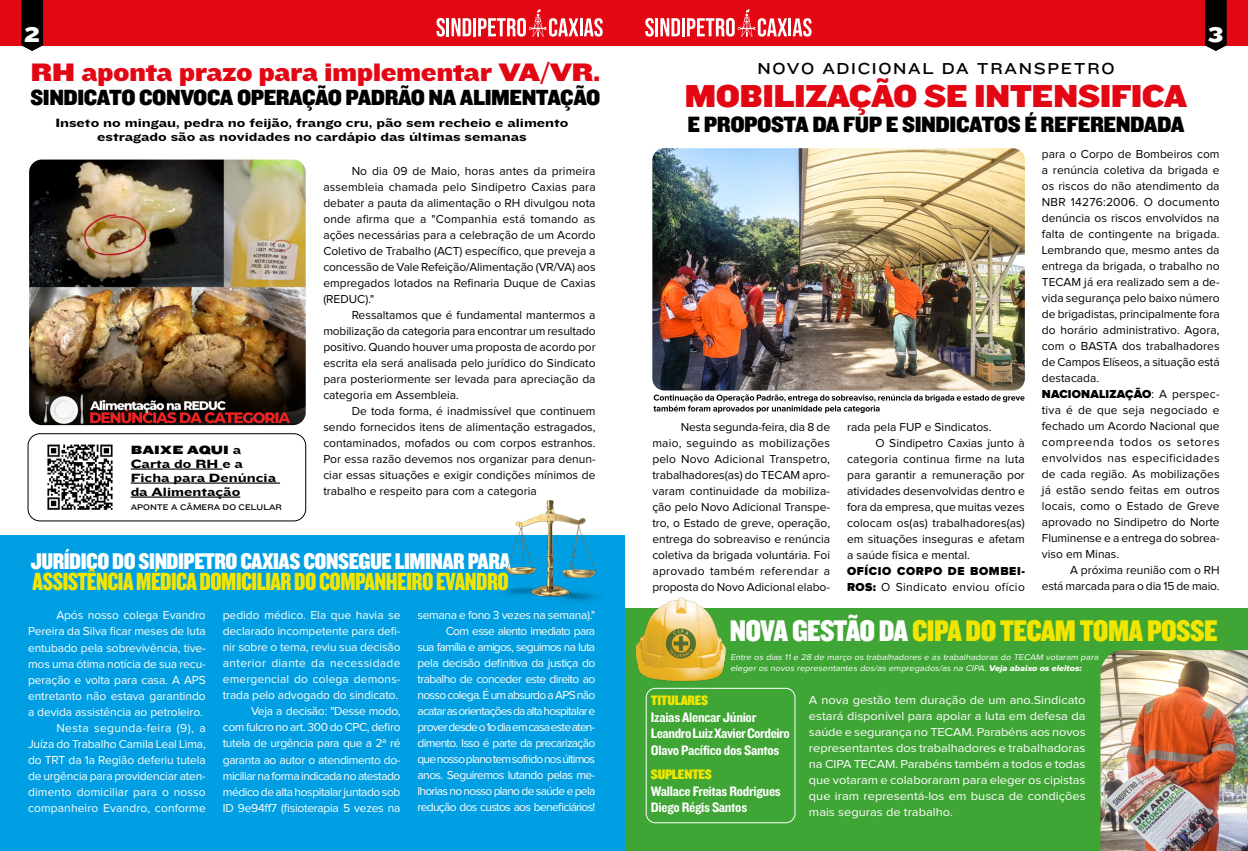
<style>
.page{position:relative;width:1248px;height:851px;background:#fff}
.page>*{position:absolute;margin:0;border:0;box-sizing:border-box;transform-origin:0 0}
.t1{font:32.9px "Knockout HTF72 Full Cruiserwt";letter-spacing:-.02em;color:#e30613}
.t2{font:31px "Knockout HTF70 Full Welterwt";letter-spacing:-.02em;color:#f2e600}
.t3{font:26.2px "Knockout HTF73 Full Heviweight";letter-spacing:-.02em;color:#e30613}
.t4{font:25.8px "Knockout HTF69 Full Liteweight";letter-spacing:-.02em;color:#f2e600}
.t5{font:23.6px "Knockout HTF70 Full Welterwt";letter-spacing:-.02em;color:#fff}
.t6{font:23px "Knockout HTF71 Full Middlewt";letter-spacing:-.02em;color:#000}
.t7{font:22.8px "Knockout HTF71 Full Middlewt";letter-spacing:-.02em;color:#000}
.t8{font:22px "Knockout HTF73 Full Heviweight";color:#fff}
.t9{font:16.4px "Knockout HTF33 Junior Heviwt";letter-spacing:.1em;color:#000}
.t10{font:14.2px/16.7px "Knockout HTF50 Welterweight";letter-spacing:-.02em;color:#fff;scale:1.07 1}
.t11{font:14.2px "Knockout HTF70 Full Welterwt";letter-spacing:-.02em;color:#f2e600;scale:1.07 1}
.t12{font:12.4px/14px "Knockout HTF54 Sumo";color:#000;text-align:center}
.t13{font:12.4px "Knockout HTF74 Full Sumo";color:#000}
.t14{font:12px/16px "Proxima Nova";color:#000;text-align:justify}
.t15{font:12px/16px "Proxima Nova";letter-spacing:-.025em;color:#fff;text-align:right}
.t16{font:12px/16px "Proxima Nova";letter-spacing:-.06em;color:#fff;text-align:right}
.t17{font:12px/16px "Proxima Nova";letter-spacing:-.025em;color:#fff;text-align:justify;scale:1.07 1}
.t18{font:900 12px/16px "Proxima Nova";letter-spacing:.05em;color:#000}
.t19{font:italic 8.5px/11.7px "Proxima Nova";color:#fff;scale:1.07 1}
.t20{font:8.4px "Knockout HTF33 Junior Heviwt";color:#000}
.s1{font-family:"Knockout HTF54 Sumo"}
.s2{font-weight:400}
.s3{font-weight:900}
.s4{color:#fff}
.s5{font-family:"Proxima Nova Extrabld"}
</style>
<div class="page">
<div style="left:624px;top:608px;width:623px;height:242px;background:#3fa535"></div>
<div style="left:0;top:535px;width:624px;height:315px;background:#009fe3"></div>
<div style="left:0;top:0;width:1247px;height:45px;background:#e30613"></div>
<svg style="left:21px;top:0;width:22px;height:51px"></svg>
<svg style="left:436px;top:18px;width:9px;height:19px"></svg>
<hr style="left:446px;top:18px;width:3px;height:18px;background:#fff">
<svg style="left:451px;top:18px;width:20px;height:18px"></svg>
<hr style="left:473px;top:18px;width:3px;height:18px;background:#fff">
<hr style="left:579px;top:18px;width:3px;height:18px;background:#fff">
<svg style="left:584px;top:18px;width:18px;height:19px"></svg>
<svg style="left:478px;top:9px;width:100px;height:28px"></svg>
<svg style="left:1204px;top:0;width:22px;height:51px"></svg>
<svg style="left:645px;top:18px;width:8px;height:19px"></svg>
<hr style="left:655px;top:18px;width:3px;height:18px;background:#fff">
<svg style="left:660px;top:9px;width:151px;height:28px"></svg>
<hr style="left:131px;top:468px;width:91px;height:1px;background:#000">
<hr style="left:131px;top:482px;width:149px;height:1px;background:#000">
<hr style="left:131px;top:496px;width:109px;height:1px;background:#000">
<img style="left:652px;top:148px;width:372px;height:242px">
<img style="left:1100px;top:650px;width:147px;height:200px">
<div style="left:645px;top:687px;width:150px;height:136px;border:1px solid #fff;border-radius:9px"></div>
<img style="left:635px;top:597px;width:91px;height:85px">
<svg style="left:653px;top:394px;width:371px;height:19px"></svg>
<img style="left:36px;top:433px;width:77px;height:88px">
<img style="left:29px;top:159px;width:277px;height:266px">
<img style="left:503px;top:500px;width:95px;height:101px">
<div style="left:28px;top:433px;width:278px;height:88px;border:1px solid #000;border-radius:12px"></div>
<h3 class="t8" style="left:24px;top:22px;width:17px">2</h3>
<h3 class="t8" style="left:1207px;top:22px;width:17px">3</h3>
<h1 class="t1" style="left:684px;top:77px;width:504px">MOBILIZAÇÃO SE INTENSIFICA</h1>
<h3 class="t6" style="left:687px;top:112px;width:498px">E PROPOSTA DA FUP E SINDICATOS É REFERENDADA</h3>
<h3 class="t3" style="left:30px;top:58px;width:571px">RH aponta prazo para implementar VA/VR.</h3>
<h3 class="t7" style="left:30px;top:85px;width:571px">SINDICATO CONVOCA OPERAÇÃO PADRÃO NA ALIMENTAÇÃO</h3>
<h3 class="t9" style="left:757px;top:60px;width:359px">NOVO ADICIONAL DA TRANSPETRO</h3>
<p class="t12" style="left:55px;top:116px;width:514px">Inseto no mingau, pedra no feijão, frango cru, pão sem recheio e alimento estragado são as novidades no cardápio das últimas semanas</p>
<p class="t13" style="left:131px;top:442px;width:112px">BAIXE AQUI <span class="s1">a</span></p>
<p class="t12" style="left:131px;top:456px;width:147px;text-align:left">Carta do RH e a<br>Ficha para Denúncia da Alimentação</p>
<p class="t20" style="left:131px;top:502px;width:153px">APONTE A CÂMERA DO CELULAR</p>
<p class="t14" style="left:323px;top:164px;width:274px;text-indent:28px">No dia 09 de Maio, horas antes da primeira assembleia chamada pelo Sindipetro Caxias para debater a pauta da alimentação o RH divulgou nota onde afirma que a "Companhia está tomando as ações necessárias para a celebração de um Acordo Coletivo de Trabalho (ACT) específico, que preveja a concessão de Vale Refeição/Alimentação (VR/VA) aos empregados lotados na Refinaria Duque de Caxias (REDUC)."</p>
<p class="t14" style="left:323px;top:308px;width:274px;text-indent:28px">Ressaltamos que é fundamental mantermos a mobilização da categoria para encontrar um resultado positivo. Quando houver uma proposta de acordo por escrita ela será analisada pelo jurídico do Sindicato para posteriormente ser levada para apreciação da categoria em Assembleia.</p>
<p class="t14" style="left:323px;top:404px;width:274px;text-indent:28px">De toda forma, é inadmissível que continuem sendo fornecidos itens de alimentação estragados, contaminados, mofados ou com corpos estranhos.<br>Por essa razão devemos nos organizar para denun&shy;ciar essas situações e exigir condições mínimos de trabalho e respeito para com a categoria</p>
<h3 class="t5" style="left:31px;top:548px;width:481px">JURÍDICO DO SINDIPETRO CAXIAS CONSEGUE LIMINAR PARA</h3>
<h3 class="t4" style="left:33px;top:568px;width:477px">ASSISTÊNCIA MÉDICA DOMICILIAR DO COMPANHEIRO EVANDRO</h3>
<p class="t15" style="left:28px;top:608px;width:179px">Após nosso colega Evandro<br>Pereira da Silva ficar meses de luta entubado pela sobrevivência, tive&shy;mos uma ótima notícia de sua recu&shy;peração e volta para casa. A APS entretanto não estava garantindo a devida assistência ao petroleiro.<br>Nesta segunda-feira (9), a<br>Juíza do Trabalho Camila Leal Lima, do TRT da 1a Região deferiu tutela de urgência para providenciar aten&shy;dimento domiciliar para o nosso companheiro Evandro, conforme</p>
<p class="t15" style="left:223px;top:608px;width:179px">pedido médico. Ela que havia se declarado incompetente para defi&shy;nir sobre o tema, reviu sua decisão anterior diante da necessidade emergencial do colega demons&shy;trada pelo advogado do sindicato.<br>Veja a decisão: "Desse modo,<br>com fulcro no art. 300 do CPC, defiro tutela de urgência para que a 2ª ré garanta ao autor o atendimento do&shy;miciliar na forma indicada no atestado médico de alta hospitalar juntado sob ID 9e94ff7 (fisioterapia 5 vezes na</p>
<p class="t16" style="left:417px;top:607px;width:179px">semana e fono 3 vezes na semana)." Com esse alento imediato para<br>sua família e amigos, seguimos na luta pela decisão definitiva da justiça do trabalho de conceder este direito ao nosso colega. É um absurdo a APS não acatar as orientações da alta hospitalar e prover desde o 1o dia em casa este aten&shy;dimento. Isso é parte da precarização que nosso plano tem sofrido nos últimos anos. Seguiremos lutando pelas me&shy;lhorias no nosso plano de saúde e pela redução dos custos aos beneficiários!</p>
<p class="t14" style="left:652px;top:419px;width:179px;text-indent:28px">Nesta segunda-feira, dia 8 de maio, seguindo as mobilizações pelo Novo Adicional Transpetro, trabalhadores(as) do TECAM apro&shy;varam continuidade da mobiliza&shy;ção pelo Novo Adicional Transpe&shy;tro, o Estado de greve, operação, entrega do sobreaviso e renúncia coletiva da brigada voluntária. Foi aprovado também referendar a proposta do Novo Adicional elabo-</p>
<p class="t14" style="left:847px;top:419px;width:146px">rada pela FUP e Sindicatos.</p>
<p class="t14" style="left:875px;top:435px;width:151px">O Sindipetro Caxias junto à</p>
<p class="t14" style="left:847px;top:451px;width:179px">categoria continua firme na luta</p>
<p class="t14" style="left:847px;top:467px;width:179px">para garantir a remuneração por</p>
<p class="t14" style="left:847px;top:483px;width:179px">atividades desenvolvidas dentro e</p>
<p class="t14" style="left:847px;top:499px;width:179px">fora da empresa, que muitas vezes</p>
<p class="t14" style="left:847px;top:515px;width:179px">colocam os(as) trabalhadores(as)</p>
<p class="t14" style="left:847px;top:531px;width:179px">em situações inseguras e afetam</p>
<p class="t14" style="left:847px;top:547px;width:124px">a saúde física e mental.</p>
<p class="t18" style="left:847px;top:563px;width:179px">OFÍCIO CORPO DE BOMBEI-<br>ROS: <span class="s2">O Sindicato enviou ofício</span></p>
<p class="t14" style="left:1041px;top:146px;width:179px;text-align:left">para o Corpo de Bombeiros com a renúncia coletiva da brigada e os riscos do não atendimento da<br>NBR 14276:2006. O documento denúncia os riscos envolvidos na falta de contingente na brigada.<br>Lembrando que, mesmo antes da entrega da brigada, o trabalho no<br>TECAM já era realizado sem a de&shy;vida segurança pelo baixo número de brigadistas, principalmente fora do horário administrativo. Agora, com o BASTA dos trabalhadores de Campos Elíseos, a situação está destacada.<br><span class="s3">NACIONALIZAÇÃO</span>: A perspec&shy;tiva é de que seja negociado e fechado um Acordo Nacional que compreenda todos os setores envolvidos nas especificidades de cada região. As mobilizações já estão sendo feitas em outros locais, como o Estado de Greve aprovado no Sindipetro do Norte<br>Fluminense e a entrega do sobrea&shy;viso em Minas.</p>
<p class="t14" style="left:1041px;top:562px;width:179px;text-align:right">A próxima reunião com o RH<br>está marcada para o dia 15 de maio.</p>
<h2 class="t2" style="left:729px;top:614px;width:489px"><span class="s4">NOVA GESTÃO DA</span> CIPA DO TECAM TOMA POSSE</h2>
<p class="t19" style="left:730px;top:651px;width:347px">Entre os dias 11 e 28 de março os trabalhadores e as trabalhadoras do TECAM votaram para eleger os novos representantes dos/as empregados/as na CIPA. <span class="s5">Veja abaixo os eleitos:</span></p>
<p class="t11" style="left:650px;top:692px;width:55px">TITULARES</p>
<p class="t10" style="left:650px;top:708px;width:131px">Izaias Alencar Júnior<br>Leandro Luiz Xavier Cordeiro<br>Olavo Pacífico dos Santos</p>
<p class="t11" style="left:650px;top:766px;width:59px">SUPLENTES</p>
<p class="t10" style="left:650px;top:783px;width:123px">Wallace Freitas Rodrigues<br>Diego Régis Santos</p>
<p class="t17" style="left:809px;top:692px;width:260px">A nova gestão tem duração de um ano.Sindicato estará disponível para apoiar a luta em defesa da saúde e segurança no TECAM. Parabéns aos novos representantes dos trabalhadores e trabalhadoras na CIPA TECAM. Parabéns também a todos e todas que votaram e colaboraram para eleger os cipistas que iram representá-los em busca de condições mais seguras de trabalho.</p>
</div>
